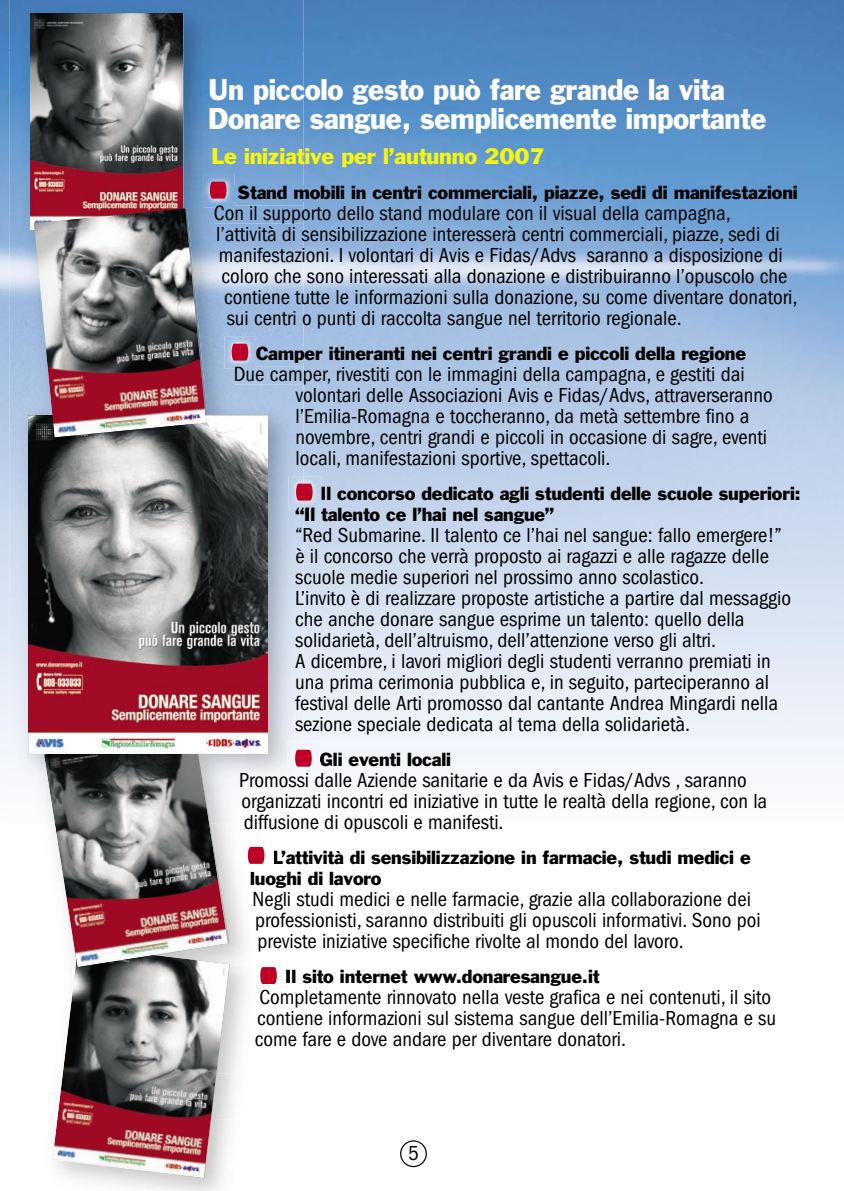
<style>
.page{position:relative;width:844px;height:1191px;background:#fff}
.page>*{position:absolute;margin:0;border:0;box-sizing:border-box;transform-origin:0 0}
.t1{font:27.82px/29.8px "Franklin Gothic";letter-spacing:-.01em;color:#fff;scale:.94 1}
.t2{font:condensed 21px/21px "Franklin Gothic";color:#000}
.t3{font:21px "Franklin Gothic";letter-spacing:-.01em;color:#f7f410}
.t4{font:17.5px/21px "Franklin Gothic";letter-spacing:-.01em;color:#000}
</style>
<div class="page">
<img style="left:0;top:0;width:843px;height:770px">
<div style="left:9px;top:0;width:294px;height:49px;background:#497fbb"></div>
<img style="left:9px;top:49px;width:20px;height:724px">
<img style="left:209px;top:49px;width:94px;height:166px">
<img style="left:209px;top:215px;width:94px;height:221px">
<img style="left:268px;top:436px;width:35px;height:337px">
<img style="left:234px;top:185px;width:69px;height:17px">
<img style="left:215px;top:205px;width:88px;height:19px">
<img style="left:256px;top:346px;width:47px;height:17px">
<img style="left:235px;top:367px;width:68px;height:18px">
<img style="left:295px;top:508px;width:8px;height:16px">
<img style="left:268px;top:773px;width:13px;height:1px">
<img style="left:29px;top:13px;width:180px;height:786px">
<img style="left:208px;top:391px;width:60px;height:432px">
<img style="left:52px;top:946px;width:177px;height:232px">
<img style="left:44px;top:753px;width:184px;height:214px">
<img style="left:30px;top:14px;width:152px;height:215px">
<img style="left:28px;top:415px;width:239px;height:338px">
<img style="left:34px;top:208px;width:172px;height:229px">
<svg style="left:400px;top:1140px;width:27px;height:27px"></svg>
<img style="left:287px;top:741px;width:33px;height:32px">
<img style="left:312px;top:752px;width:8px;height:14px">
<svg style="left:320px;top:752px;width:1px;height:14px"></svg>
<svg style="left:295px;top:749px;width:17px;height:17px"></svg>
<img style="left:247px;top:846px;width:18px;height:14px">
<svg style="left:248px;top:847px;width:16px;height:17px"></svg>
<svg style="left:260px;top:967px;width:17px;height:17px"></svg>
<img style="left:288px;top:477px;width:33px;height:31px">
<svg style="left:295px;top:483px;width:27px;height:25px"></svg>
<img style="left:224px;top:337px;width:32px;height:31px">
<svg style="left:235px;top:367px;width:21px;height:1px"></svg>
<svg style="left:232px;top:344px;width:16px;height:16px"></svg>
<img style="left:203px;top:174px;width:31px;height:33px">
<svg style="left:215px;top:205px;width:19px;height:2px"></svg>
<svg style="left:210px;top:182px;width:16px;height:17px"></svg>
<h1 class="t1" style="left:208px;top:74px;width:595px">Un piccolo gesto può fare grande la vita<br>Donare sangue, semplicemente importante</h1>
<p class="t3" style="left:211px;top:142px;width:334px">Le iniziative per l’autunno 2007</p>
<p class="t4" style="left:237px;top:181px;width:561px">Stand mobili in centri commerciali, piazze, sedi di manifestazioni</p>
<p class="t2" style="left:214px;top:202px;width:518px">Con il supporto dello stand modulare con il visual della campagna,</p>
<p class="t2" style="left:216px;top:223px;width:565px">l’attività di sensibilizzazione interesserà centri commerciali, piazze, sedi di</p>
<p class="t2" style="left:219px;top:244px;width:565px">manifestazioni. I volontari di Avis e Fidas/Advs saranno a disposizione di</p>
<p class="t2" style="left:221px;top:265px;width:567px">coloro che sono interessati alla donazione e distribuiranno l’opuscolo che</p>
<p class="t2" style="left:224px;top:286px;width:575px">contiene tutte le informazioni sulla donazione, su come diventare donatori,</p>
<p class="t2" style="left:227px;top:307px;width:456px">sui centri o punti di raccolta sangue nel territorio regionale.</p>
<p class="t4" style="left:255px;top:342px;width:491px">Camper itineranti nei centri grandi e piccoli della regione</p>
<p class="t2" style="left:295px;top:363px;width:479px;text-indent:-62px">Due camper, rivestiti con le immagini della campagna, e gestiti dai volontari delle Associazioni Avis e Fidas/Advs, attraverseranno l’Emilia-Romagna e toccheranno, da metà settembre fino a novembre, centri grandi e piccoli in occasione di sagre, eventi locali, manifestazioni sportive, spettacoli.</p>
<p class="t4" style="left:295px;top:482px;width:507px;text-indent:24px">Il concorso dedicato agli studenti delle scuole superiori: “Il talento ce l’hai nel sangue”</p>
<p class="t2" style="left:295px;top:524px;width:497px">“Red Submarine. Il talento ce l’hai nel sangue: fallo emergere!” è il concorso che verrà proposto ai ragazzi e alle ragazze delle scuole medie superiori nel prossimo anno scolastico.<br>L’invito è di realizzare proposte artistiche a partire dal messaggio che anche donare sangue esprime un talento: quello della solidarietà, dell’altruismo, dell’attenzione verso gli altri.<br>A dicembre, i lavori migliori degli studenti verranno premiati in una prima cerimonia pubblica e, in seguito, parteciperanno al festival delle Arti promosso dal cantante Andrea Mingardi nella sezione speciale dedicata al tema della solidarietà.</p>
<p class="t4" style="left:319px;top:748px;width:133px">Gli eventi locali</p>
<p class="t2" style="left:239px;top:769px;width:529px">Promossi dalle Aziende sanitarie e da Avis e Fidas/Advs , saranno organizzati incontri ed iniziative in tutte le realtà della regione, con la diffusione di opuscoli e manifesti.</p>
<p class="t4" style="left:250px;top:846px;width:502px;text-indent:22px">L’attività di sensibilizzazione in farmacie, studi medici e luoghi di lavoro</p>
<p class="t2" style="left:252px;top:888px;width:509px">Negli studi medici e nelle farmacie, grazie alla collaborazione dei professionisti, saranno distribuiti gli opuscoli informativi. Sono poi previste iniziative specifiche rivolte al mondo del lavoro.</p>
<p class="t4" style="left:285px;top:965px;width:316px">Il sito internet www.donaresangue.it</p>
<p class="t2" style="left:255px;top:986px;width:522px">Completamente rinnovato nella veste grafica e nei contenuti, il sito contiene informazioni sul sistema sangue dell’Emilia-Romagna e su come fare e dove andare per diventare donatori.</p>
<p class="t2" style="left:408px;top:1142px;width:12px">5</p>
</div>
